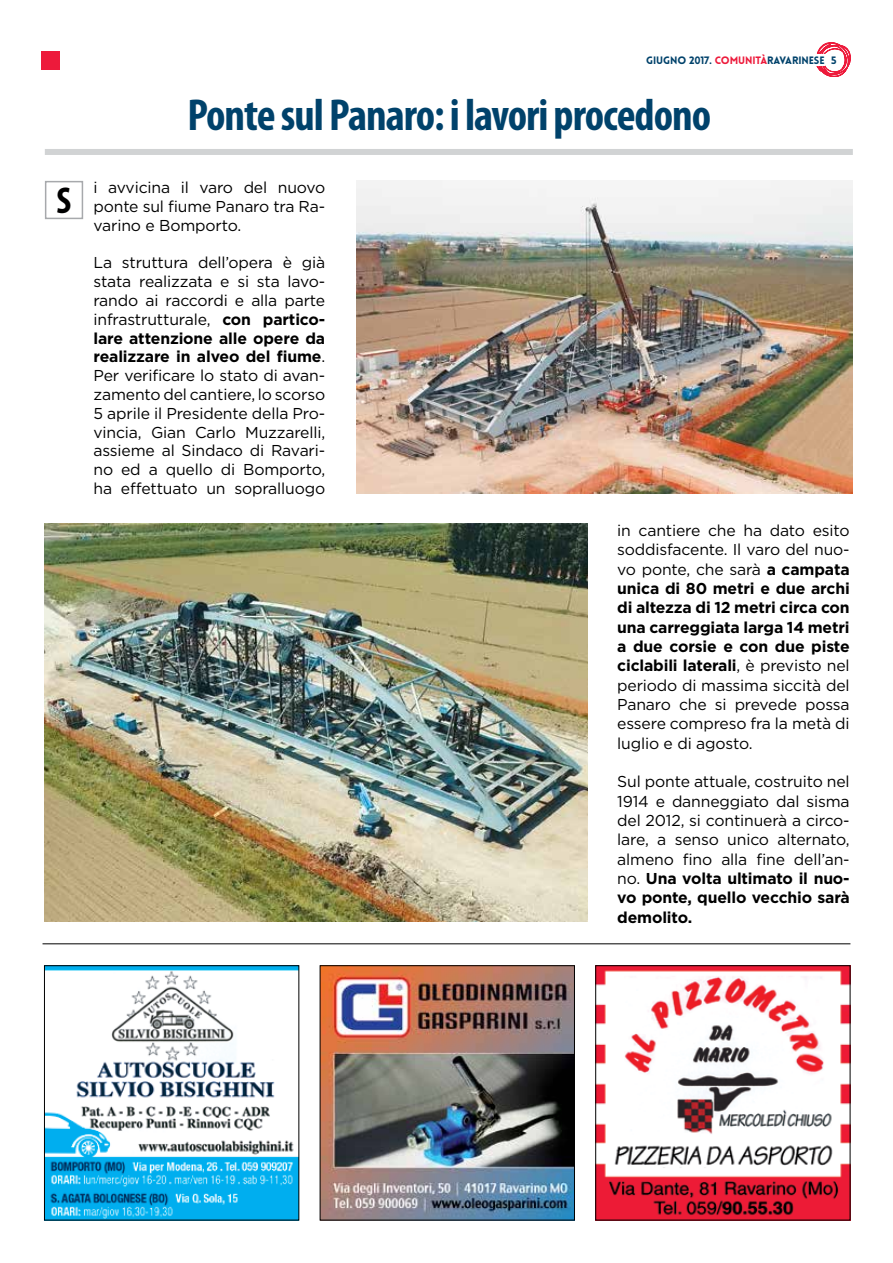
<style>
.page{position:relative;width:893px;height:1263px;background:#fff}
.page>*{position:absolute;margin:0;border:0;box-sizing:border-box;transform-origin:0 0}
.t1{font:700 condensed 45px "Myriad Pro";letter-spacing:-.02em;color:#00426b}
.t2{font:700 condensed 37.5px "Myriad Pro";color:#000}
.t3{font:15.75px/19.4px "Gotham";letter-spacing:-.01em;color:#000;text-align:justify}
.t4{font:900 10.5px "Lovelo";letter-spacing:-.01em;color:#00426b}
.s1{color:#ed1a3b}
.s2{font-weight:700}
</style>
<div class="page">
<svg style="left:816px;top:42px;width:35px;height:35px"></svg>
<div style="left:402px;top:55px;width:423px;height:11px;background:#fff"></div>
<hr style="left:43px;top:943px;width:807px;height:1px;background:#000">
<div style="left:45px;top:181px;width:38px;height:38px;border:2px solid #a7a9ac"></div>
<div style="left:45px;top:149px;width:808px;height:6px;background:#d1d3d4"></div>
<img style="left:356px;top:181px;width:497px;height:313px">
<img style="left:44px;top:523px;width:543px;height:399px">
<div style="left:41px;top:51px;width:19px;height:18px;background:#ed1a3b"></div>
<img style="left:597px;top:967px;width:251px;height:251px">
<div style="left:595px;top:965px;width:255px;height:255px;border:1px solid #000"></div>
<img style="left:46px;top:967px;width:251px;height:251px">
<div style="left:44px;top:965px;width:255px;height:255px;border:1px solid #000"></div>
<img style="left:322px;top:967px;width:251px;height:251px">
<div style="left:320px;top:965px;width:255px;height:255px;border:1px solid #000"></div>
<h2 class="t2" style="left:57px;top:177px;width:16px">S</h2>
<p class="t4" style="left:646px;top:54px;width:192px">GIUGNO 2017. <span class="s1">COMUNITÀ</span>RAVARINESE 5</p>
<h1 class="t1" style="left:187px;top:87px;width:525px">Ponte sul Panaro: i lavori procedono</h1>
<p class="t3" style="left:93px;top:178px;width:233px;line-height:18.8px">i avvicina il varo del nuovo ponte sul fiume Panaro tra Ra&shy;varino e Bomporto.</p>
<p class="t3" style="left:93px;top:253px;width:233px;line-height:18.8px">La struttura dell’opera è già stata realizzata e si sta lavo&shy;rando ai raccordi e alla parte infrastrutturale, <span class="s2">con partico&shy;lare attenzione alle opere da realizzare in alveo del fiume</span>.<br>Per verificare lo stato di avan&shy;zamento del cantiere, lo scorso 5 aprile il Presidente della Pro&shy;vincia, Gian Carlo Muzzarelli, assieme al Sindaco di Ravari&shy;no ed a quello di Bomporto, ha effettuato un sopralluogo</p>
<p class="t3" style="left:617px;top:520px;width:234px">in cantiere che ha dato esito soddisfacente. Il varo del nuo&shy;vo ponte, che sarà <span class="s2">a campata unica di 80 metri e due archi di altezza di 12 metri circa con una carreggiata larga 14 metri a due corsie e con due piste ciclabili laterali</span>, è previsto nel periodo di massima siccità del Panaro che si prevede possa essere compreso fra la metà di luglio e di agosto.</p>
<p class="t3" style="left:617px;top:772px;width:234px">Sul ponte attuale, costruito nel 1914 e danneggiato dal sisma del 2012, si continuerà a circo&shy;lare, a senso unico alternato, almeno fino alla fine dell’an&shy;no. <span class="s2">Una volta ultimato il nuo&shy;vo ponte, quello vecchio sarà demolito.</span></p>
</div>
